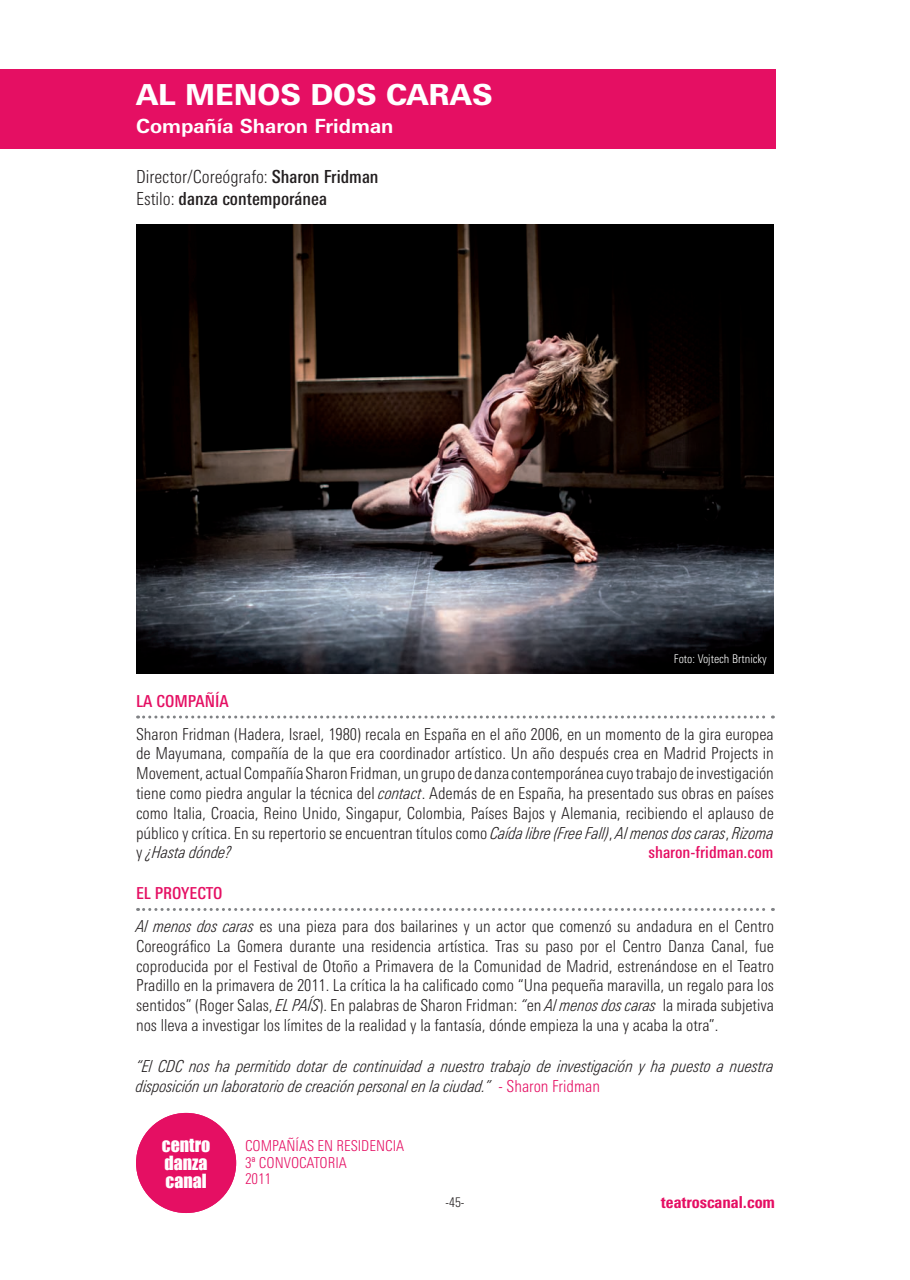
<style>
.page{position:relative;width:910px;height:1280px;background:#fff}
.page>*{position:absolute;margin:0;border:0;box-sizing:border-box;transform-origin:0 0}
._01_TÍTULO{font:800 28.95px "Linotype Univers Basic";color:#fff}
._02_COMPAÑÍA{font:700 19.5px "Linotype Univers Basic";color:#fff}
._03_FICHA{font:500 condensed 18px/21.6px "Linotype Univers";color:#231f20}
.t1{font:18px/18.1px "Impact";color:#fff}
._05_DESCRIPCIÓN{font:300 condensed 16.5px/19.8px "Linotype Univers";color:#231f20;text-align:justify}
._06_CITA{font:italic 300 condensed 16.5px/19.8px "Linotype Univers";color:#231f20}
._04_LA_COMPAÑÍA_EL_P{font:500 condensed 16.5px "Linotype Univers";color:#e50f63}
._05_DESCRIPCIÓN-2{font:500 condensed 16.5px "Linotype Univers";color:#e50f63}
.t2{font:800 condensed 16.5px "Linotype Univers";color:#e50f63}
._00_COMPAÑIAS_CONVOC{font:300 condensed 15px "Linotype Univers";color:#e50f63}
.t3{font:300 condensed 13.5px "Linotype Univers";color:#231f20}
._05_DESCRIPCIÓN-3{font:300 condensed 12px "Linotype Univers";color:#fff}
.s1{font-weight:300}
.s2{font-style:italic}
.s3{font-style:normal;color:#e50f63}
</style>
<div class="page">
<div style="left:136px;top:1113px;width:100px;height:100px;background:#e50f63;border-radius:50%"></div>
<div style="left:0;top:69px;width:775px;height:80px;background:#e50f63"></div>
<img style="left:137px;top:225px;width:637px;height:449px">
<svg style="left:138px;top:715px;width:635px;height:3px"></svg>
<svg style="left:138px;top:908px;width:635px;height:3px"></svg>
<p class="_01_TÍTULO" style="left:136px;top:77px;width:358px">AL MENOS DOS CARAS</p>
<p class="_02_COMPAÑÍA" style="left:136px;top:114px;width:259px">Compañía Sharon Fridman</p>
<h1 class="_01_TÍTULO" style="left:136px;top:77px;width:298px">EL PESO DEL ALMA</h1>
<p class="_02_COMPAÑÍA" style="left:136px;top:114px;width:317px">Ah ed Karetti / El peso del alma</p>
<p class="_03_FICHA" style="left:136px;top:166px;width:244px"><span class="s1">Director/Coreógrafo:</span> Sharon Fridman<br><span class="s1">Estilo:</span> danza contemporánea</p>
<p class="_05_DESCRIPCIÓN-3" style="left:674px;top:652px;width:94px">Foto: Vojtech Brtnicky</p>
<p class="_04_LA_COMPAÑÍA_EL_P" style="left:136px;top:691px;width:94px">La compañía</p>
<p class="_05_DESCRIPCIÓN" style="left:136px;top:724px;width:639px">Sharon Fridman (Hadera, Israel, 1980) recala en España en el año 2006, en un momento de la gira europea de Mayumana, compañía de la que era coordinador artístico. Un año después crea en Madrid Projects in Movement, actual Compañía Sharon Fridman, un grupo de danza contemporánea cuyo trabajo de investigación tiene como piedra angular la técnica del <span class="s2">contact</span>. Además de en España, ha presentado sus obras en países como Italia, Croacia, Reino Unido, Singapur, Colombia, Países Bajos y Alemania, recibiendo el aplauso de público y crítica. En su repertorio se encuentran títulos como <span class="s2">Caída libre (Free Fall)</span>, <span class="s2">Al menos dos caras</span>, <span class="s2">Rizoma </span>y <span class="s2">¿Hasta dónde?</span></p>
<p class="_05_DESCRIPCIÓN-2" style="left:648px;top:843px;width:127px">sharon-fridman.com</p>
<p class="_04_LA_COMPAÑÍA_EL_P" style="left:136px;top:884px;width:88px">El proyecto</p>
<p class="_05_DESCRIPCIÓN" style="left:136px;top:916px;width:639px"><span class="s2">Al menos dos caras</span> es una pieza para dos bailarines y un actor que comenzó su andadura en el Centro Coreográfico La Gomera durante una residencia artística. Tras su paso por el Centro Danza Canal, fue coproducida por el Festival de Otoño a Primavera de la Comunidad de Madrid, estrenándose en el Teatro Pradillo en la primavera de 2011. La crítica la ha calificado como “Una pequeña maravilla, un regalo para los sentidos” (Roger Salas, <span class="s2">EL PAÍS</span>). En palabras de Sharon Fridman: <span class="s2">“</span>en <span class="s2">Al menos dos caras</span> la mirada subjetiva nos lleva a investigar los límites de la realidad y la fantasía, dónde empieza la una y acaba la otra”.</p>
<p class="_06_CITA" style="left:136px;top:1056px;width:639px">“El CDC nos ha permitido dotar de continuidad a nuestro trabajo de investigación y ha puesto a nuestra disposición un laboratorio de creación personal en la ciudad.” <span class="s3">- Sharon Fridman</span></p>
<p class="t1" style="left:162px;top:1135px;width:50px">centro danza canal</p>
<p class="_00_COMPAÑIAS_CONVOC" style="left:245px;top:1137px;width:10px">compa</p>
<p class="_00_COMPAÑIAS_CONVOC" style="left:286px;top:1137px;width:58px">ñías en residencia</p>
<p class="_00_COMPAÑIAS_CONVOC" style="left:245px;top:1154px;width:23px">3ª convocatoria</p>
<p class="_00_COMPAÑIAS_CONVOC" style="left:245px;top:1170px;width:28px">2011</p>
<p class="t3" style="left:446px;top:1195px;width:20px">-45-</p>
<p class="t2" style="left:661px;top:1192px;width:116px">teatroscanal.com</p>
</div>
